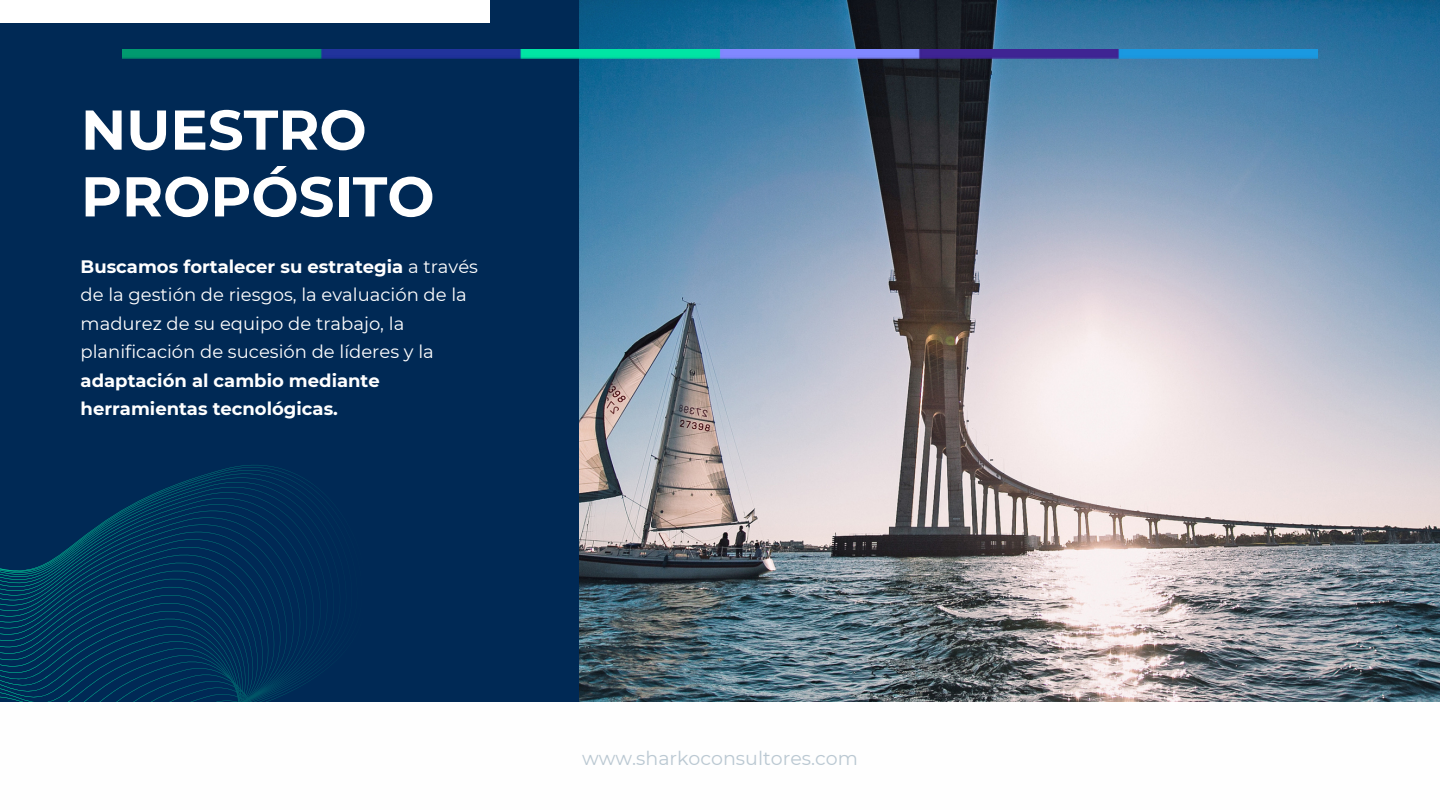
<style>
.page{position:relative;width:1440px;height:810px;background:#fff}
.page>*{position:absolute;margin:0;border:0;box-sizing:border-box;transform-origin:0 0}
.t1{font:700 56px/66.8px "Montserrat";color:#fff}
.t2{font:19px "Montserrat";color:#bac8d2}
.t3{font:18px/28.5px "Montserrat";color:#fff}
.s1{font-weight:700}
</style>
<div class="page">
<img style="left:579px;top:0;width:861px;height:702px">
<div style="left:0;top:0;width:579px;height:728px;background:#002955"></div>
<svg style="left:0;top:465px;width:368px;height:263px"></svg>
<div style="left:0;top:0;width:489px;height:23px;background:#fff"></div>
<img style="left:122px;top:50px;width:1196px;height:9px">
<div style="left:1px;top:703px;width:1439px;height:107px;background:#fefefe"></div>
<h1 class="t1" style="left:81px;top:96px;width:355px">NUESTRO<br>PROPÓSITO</h1>
<p class="t3" style="left:81px;top:252px;width:399px"><span class="s1">Buscamos fortalecer su estrategia</span> a través de la gestión de riesgos, la evaluación de la madurez de su equipo de trabajo, la planificación de sucesión de líderes y la <span class="s1">adaptación al cambio mediante herramientas tecnológicas.</span></p>
<p class="t2" style="left:582px;top:747px;width:277px">www.sharkoconsultores.com</p>
</div>
